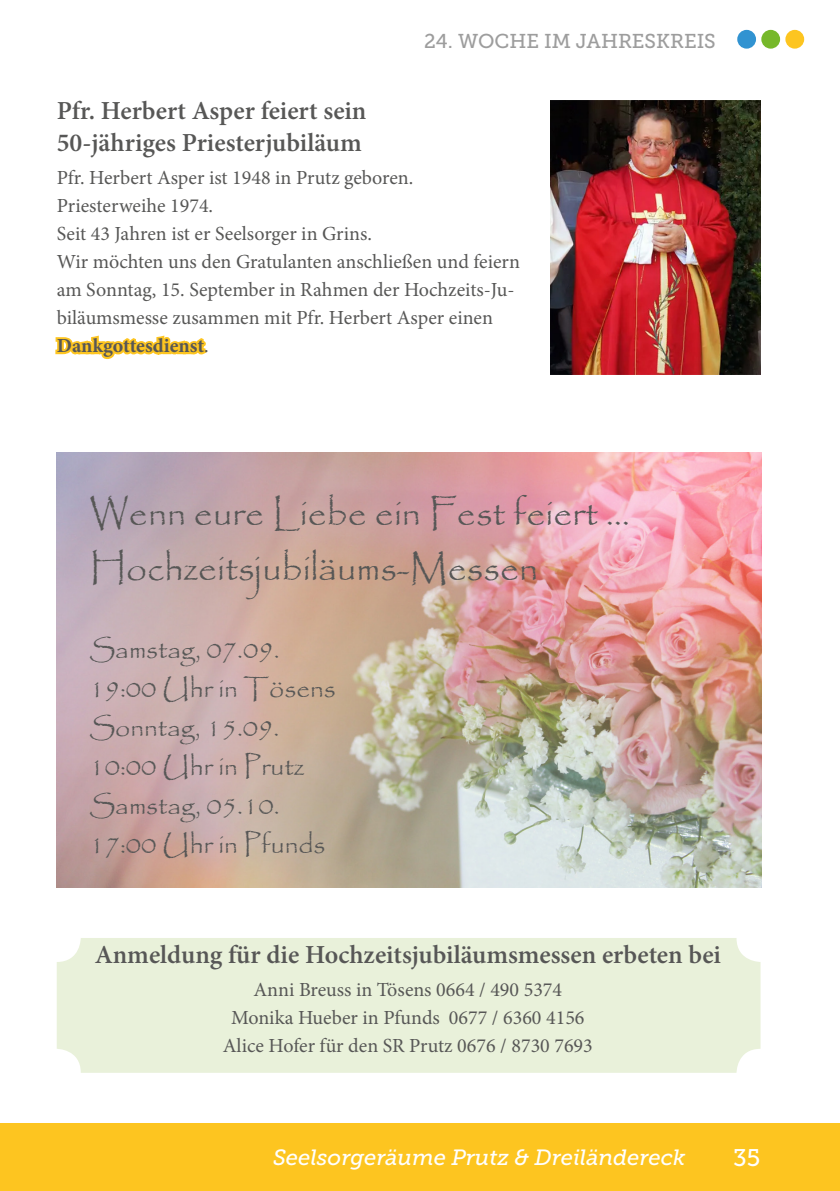
<style>
.page{position:relative;width:840px;height:1191px;background:#fff}
.page>*{position:absolute;margin:0;border:0;box-sizing:border-box;transform-origin:0 0}
.t1{font:37.2px/55.4px "Papyrus";color:#575756}
.t2{font:26.8px/38.8px "Papyrus";color:#575756}
.Headline-intext{font:600 26px/32px "Minion Pro";color:#575756}
.t3{font:24px "Museo Slab 500";color:#fff}
.t4{font:italic 22px "Museo Slab 500";color:#fff}
.Fließtext{font:20px/28px "Minion Pro";color:#575756}
.Seitenüberschrift-rechts{font:20px "Museo Slab 500";color:#9d9d9d}
.s1{font-weight:700;color:#fdc520}
</style>
<div class="page">
<div style="left:0;top:1123px;width:839px;height:68px;background:#fdc520"></div>
<div style="left:785px;top:30px;width:18px;height:19px;background:#fdc520;border-radius:50%"></div>
<div style="left:760px;top:30px;width:19px;height:19px;background:#76b82a;border-radius:50%"></div>
<div style="left:736px;top:30px;width:19px;height:19px;background:#3193d1;border-radius:50%"></div>
<img style="left:550px;top:100px;width:210px;height:274px">
<img style="left:57px;top:452px;width:703px;height:436px">
<div style="left:57px;top:938px;width:703px;height:134px;background:#e9f1da;border-radius:24px"></div>
<p class="Seitenüberschrift-rechts" style="left:424px;top:30px;width:293px">24. WOCHE IM JAHRESKREIS</p>
<p class="Headline-intext" style="left:57px;top:95px;width:311px">Pfr. Herbert Asper feiert sein<br>50-jähriges Priesterjubiläum</p>
<p class="Fließtext" style="left:57px;top:164px;width:358px">Pfr. Herbert Asper ist 1948 in Prutz geboren.</p>
<p class="Fließtext" style="left:57px;top:192px;width:158px">Priesterweihe 1974.</p>
<p class="Fließtext" style="left:57px;top:220px;width:316px">Seit 43 Jahren ist er Seelsorger in Grins.</p>
<p class="Fließtext" style="left:57px;top:248px;width:464px">Wir möchten uns den Gratulanten anschließen und feiern am Sonntag, 15. September in Rahmen der Hochzeits-Ju&shy;biläumsmesse zusammen mit Pfr. Herbert Asper einen <span class="s1">Dankgottesdienst</span>.</p>
<p class="t1" style="left:89px;top:484px;width:541px">Wenn eure Liebe ein Fest feiert ...<br>Hochzeitsjubiläums-Messen</p>
<p class="t2" style="left:89px;top:629px;width:248px">Samstag, 07.09.<br>19:00 Uhr in Tösens<br>Sonntag, 15.09.<br>10:00 Uhr in Prutz<br>Samstag, 05.10.<br>17:00 Uhr in Pfunds</p>
<p class="Headline-intext" style="left:95px;top:938px;width:627px">Anmeldung für die Hochzeitsjubiläumsmessen erbeten bei</p>
<p class="Fließtext" style="left:231px;top:976px;width:355px;text-align:center">Anni Breuss in Tösens 0664 / 490 5374<br>Monika Hueber in Pfunds 0677 / 6360 4156</p>
<p class="Fließtext" style="left:223px;top:1032px;width:371px">Alice Hofer für den SR Prutz 0676 / 8730 7693</p>
<p class="t4" style="left:273px;top:1145px;width:413px">Seelsorgeräume Prutz &amp; Dreiländereck</p>
<p class="t3" style="left:732px;top:1144px;width:29px">35</p>
</div>
